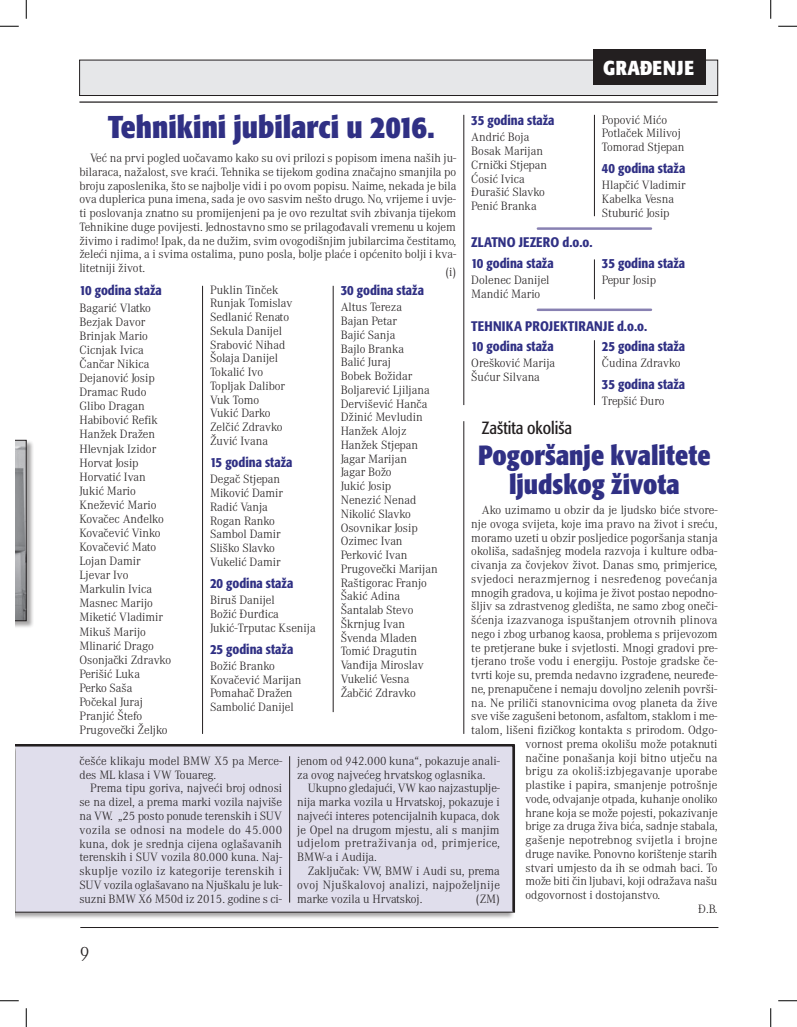
<style>
.page{position:relative;width:797px;height:1027px;background:#fff}
.page>*{position:absolute;margin:0;border:0;box-sizing:border-box;transform-origin:0 0}
.t1{font:700 condensed 31.25px "Formata";color:#303084}
.t2{font:700 condensed 27.5px/28.8px "Formata";color:#303084;text-align:center}
.t3{font:700 condensed 20px "Formata";letter-spacing:.04em;color:#fff}
.t4{font:300 20px "Mercedes";color:#231f20}
.t5{font:17.5px "Formata Condensed";color:#231f20}
.t6{font:700 13.75px/19.9px "Formata Condensed";color:#303084}
.t7{font:300 12.5px/13.8px "Mercedes";color:#231f20}
.t8{font:300 12.5px "Mercedes";letter-spacing:.02em;color:#231f20}
</style>
<div class="page">
<div style="left:16px;top:745px;width:499px;height:175px;background:#231f20;opacity:.4"></div>
<hr style="left:79px;top:101px;width:638px;height:2px;background:#231f20">
<div style="left:79px;top:60px;width:639px;height:36px;background:#e6e7e9;border:1px solid #231f20"></div>
<hr style="left:80px;top:927px;width:638px;height:1px;background:#231f20">
<hr style="left:202px;top:286px;width:1px;height:448px;background:#231f20">
<hr style="left:333px;top:286px;width:1px;height:426px;background:#231f20">
<hr style="left:463px;top:115px;width:1px;height:290px;background:#231f20">
<hr style="left:463px;top:421px;width:1px;height:313px;background:#231f20">
<hr style="left:594px;top:115px;width:1px;height:101px;background:#231f20">
<hr style="left:594px;top:259px;width:1px;height:40px;background:#231f20">
<hr style="left:594px;top:340px;width:1px;height:65px;background:#231f20">
<div style="left:593px;top:49px;width:112px;height:36px;background:#231f20"></div>
<div style="left:16px;top:440px;width:18px;height:189px;background:#231f20;opacity:.4"></div>
<svg style="left:16px;top:440px;width:11px;height:181px;background:#8d8e91"></svg>
<hr style="left:538px;top:227px;width:113px;height:3px;background:#8881b2">
<hr style="left:538px;top:309px;width:113px;height:2px;background:#8881b2">
<div style="left:16px;top:744px;width:499px;height:169px;background:#e0deec"></div>
<svg style="left:0;top:25px;width:19px;height:2px"></svg>
<svg style="left:778px;top:25px;width:19px;height:2px"></svg>
<svg style="left:0;top:1000px;width:19px;height:1px"></svg>
<svg style="left:778px;top:1000px;width:19px;height:1px"></svg>
<svg style="left:25px;top:0;width:2px;height:19px"></svg>
<svg style="left:25px;top:1008px;width:2px;height:19px"></svg>
<svg style="left:770px;top:0;width:1px;height:19px"></svg>
<svg style="left:770px;top:1008px;width:1px;height:19px"></svg>
<h3 class="t3" style="left:603px;top:55px;width:92px">GRAĐENJE</h3>
<h1 class="t1" style="left:108px;top:108px;width:329px">Tehnikini jubilarci u 2016.</h1>
<p class="t6" style="left:471px;top:110px;width:85px">35 godina staža</p>
<p class="t7" style="left:471px;top:131px;width:77px">Andrić Boja<br>Bosak Marijan<br>Crnički Stjepan<br>Ćosić Ivica<br>Đurašić Slavko<br>Penić Branka</p>
<p class="t7" style="left:602px;top:113px;width:84px">Popović Mićo<br>Potlaček Milivoj<br>Tomorad Stjepan</p>
<p class="t6" style="left:602px;top:158px;width:85px">40 godina staža</p>
<p class="t7" style="left:602px;top:179px;width:85px">Hlapčić Vladimir<br>Kabelka Vesna<br>Stuburić Josip</p>
<p class="t7" style="left:79px;top:151px;width:378px;text-align:justify;text-indent:11px">Već na prvi pogled uočavamo kako su ovi prilozi s popisom imena naših ju&shy;bilaraca, nažalost, sve kraći. Tehnika se tijekom godina značajno smanjila po broju zaposlenika, što se najbolje vidi i po ovom popisu. Naime, nekada je bila ova duplerica puna imena, sada je ovo sasvim nešto drugo. No, vrijeme i uvje&shy;ti poslovanja znatno su promijenjeni pa je ovo rezultat svih zbivanja tijekom Tehnikine duge povijesti. Jednostavno smo se prilagođavali vremenu u kojem živimo i radimo! Ipak, da ne dužim, svim ovogodišnjim jubilarcima čestitamo, želeći njima, a i svima ostalima, puno posla, bolje plaće i općenito bolji i kva&shy;litetniji život.</p>
<p class="t6" style="left:471px;top:232px;width:123px">ZLATNO JEZERO d.o.o.</p>
<p class="t6" style="left:602px;top:253px;width:85px">35 godina staža</p>
<p class="t7" style="left:602px;top:273px;width:56px">Pepur Josip</p>
<p class="t6" style="left:471px;top:316px;width:177px">TEHNIKA PROJEKTIRANJE d.o.o.<br>10 godina staža</p>
<p class="t7" style="left:471px;top:356px;width:85px">Orešković Marija<br>Šućur Silvana</p>
<p class="t6" style="left:471px;top:253px;width:84px">10 godina staža</p>
<p class="t7" style="left:471px;top:273px;width:80px">Dolenec Danijel<br>Mandić Mario</p>
<p class="t7" style="left:445px;top:265px;width:12px">(i)</p>
<p class="t6" style="left:79px;top:280px;width:84px">10 godina staža</p>
<p class="t7" style="left:79px;top:301px;width:93px;line-height:14.1px">Bagarić Vlatko<br>Bezjak Davor<br>Brinjak Mario<br>Cicnjak Ivica<br>Čančar Nikica<br>Dejanović Josip<br>Dramac Rudo<br>Glibo Dragan<br>Habibović Refik<br>Hanžek Dražen<br>Hlevnjak Izidor<br>Horvat Josip<br>Horvatić Ivan<br>Jukić Mario<br>Knežević Mario<br>Kovačec Anđelko<br>Kovačević Vinko<br>Kovačević Mato<br>Lojan Damir<br>Ljevar Ivo<br>Markulin Ivica<br>Masnec Marijo<br>Miketić Vladimir<br>Mikuš Marijo<br>Mlinarić Drago<br>Osonjački Zdravko<br>Perišić Luka<br>Perko Saša<br>Počekal Juraj<br>Pranjić Štefo<br>Prugovečki Željko</p>
<p class="t6" style="left:341px;top:280px;width:85px">30 godina staža</p>
<p class="t7" style="left:341px;top:301px;width:98px">Altus Tereza<br>Bajan Petar<br>Bajić Sanja<br>Bajlo Branka<br>Balić Juraj<br>Bobek Božidar<br>Boljarević Ljiljana<br>Dervišević Hanča<br>Džinić Mevludin<br>Hanžek Alojz<br>Hanžek Stjepan<br>Jagar Marijan<br>Jagar Božo<br>Jukić Josip<br>Nenezić Nenad<br>Nikolić Slavko<br>Osovnikar Josip<br>Ozimec Ivan<br>Perković Ivan<br>Prugovečki Marijan<br>Raštigorac Franjo<br>Šakić Adina<br>Šantalab Stevo<br>Škrnjug Ivan<br>Švenda Mladen<br>Tomić Dragutin<br>Vanđija Miroslav<br>Vukelić Vesna<br>Žabčić Zdravko</p>
<p class="t7" style="left:210px;top:283px;width:84px">Puklin Tinček<br>Runjak Tomislav<br>Sedlanić Renato<br>Sekula Danijel<br>Srabović Nihad<br>Šolaja Danijel<br>Tokalić Ivo<br>Topljak Dalibor<br>Vuk Tomo<br>Vukić Darko<br>Zelčić Zdravko<br>Žuvić Ivana</p>
<p class="t6" style="left:210px;top:452px;width:84px">15 godina staža</p>
<p class="t7" style="left:210px;top:473px;width:74px">Degač Stjepan<br>Miković Damir<br>Radić Vanja<br>Rogan Ranko<br>Sambol Damir<br>Sliško Slavko<br>Vukelić Damir</p>
<p class="t6" style="left:210px;top:573px;width:85px">20 godina staža</p>
<p class="t7" style="left:210px;top:593px;width:107px">Biruš Danijel<br>Božić Đurđica<br>Jukić-Trputac Ksenija</p>
<p class="t6" style="left:210px;top:639px;width:85px">25 godina staža</p>
<p class="t7" style="left:210px;top:659px;width:93px">Božić Branko<br>Kovačević Marijan<br>Pomahač Dražen<br>Sambolić Danijel</p>
<p class="t6" style="left:602px;top:336px;width:85px">25 godina staža</p>
<p class="t7" style="left:602px;top:356px;width:80px">Čudina Zdravko</p>
<p class="t6" style="left:602px;top:374px;width:85px">35 godina staža</p>
<p class="t7" style="left:602px;top:394px;width:64px">Trepšić Đuro</p>
<h3 class="t5" style="left:482px;top:418px;width:92px">Zaštita okoliša</h3>
<h2 class="t2" style="left:478px;top:440px;width:234px">Pogoršanje kvalitete ljudskog života</h2>
<p class="t7" style="left:482px;top:503px;width:237px">Ako uzimamo u obzir da je ljudsko biće stvore-</p>
<p class="t7" style="left:471px;top:517px;width:248px">nje ovoga svijeta, koje ima pravo na život i sreću,</p>
<p class="t7" style="left:471px;top:531px;width:248px">moramo uzeti u obzir posljedice pogoršanja stanja</p>
<p class="t7" style="left:471px;top:545px;width:248px">okoliša, sadašnjeg modela razvoja i kulture odba-</p>
<p class="t7" style="left:471px;top:558px;width:247px">civanja za čovjekov život. Danas smo, primjerice,</p>
<p class="t8" style="left:471px;top:572px;width:248px">svjedoci nerazmjernog i nesređenog povećanja</p>
<p class="t7" style="left:471px;top:586px;width:247px">mnogih gradova, u kojima je život postao nepodno-</p>
<p class="t7" style="left:471px;top:600px;width:248px">šljiv sa zdrastvenog gledišta, ne samo zbog oneči-</p>
<p class="t7" style="left:471px;top:613px;width:248px">šćenja izazvanoga ispuštanjem otrovnih plinova</p>
<p class="t7" style="left:471px;top:627px;width:248px">nego i zbog urbanog kaosa, problema s prijevozom</p>
<p class="t7" style="left:471px;top:641px;width:248px">te pretjerane buke i svjetlosti. Mnogi gradovi pre-</p>
<p class="t7" style="left:471px;top:655px;width:248px">tjerano troše vodu i energiju. Postoje gradske če-</p>
<p class="t7" style="left:471px;top:668px;width:248px">tvrti koje su, premda nedavno izgrađene, neuređe-</p>
<p class="t7" style="left:471px;top:682px;width:247px">ne, prenapučene i nemaju dovoljno zelenih površi-</p>
<p class="t7" style="left:471px;top:696px;width:248px">na. Ne priliči stanovnicima ovog planeta da žive</p>
<p class="t7" style="left:471px;top:710px;width:248px">sve više zagušeni betonom, asfaltom, staklom i me-</p>
<p class="t7" style="left:471px;top:723px;width:247px">talom, lišeni fizičkog kontakta s prirodom. Odgo-</p>
<p class="t7" style="left:525px;top:737px;width:193px">vornost prema okolišu može potaknuti</p>
<p class="t7" style="left:525px;top:751px;width:194px">načine ponašanja koji bitno utječu na</p>
<p class="t8" style="left:525px;top:764px;width:193px">brigu za okoliš:izbjegavanje uporabe</p>
<p class="t7" style="left:525px;top:778px;width:193px">plastike i papira, smanjenje potrošnje</p>
<p class="t7" style="left:525px;top:792px;width:194px">vode, odvajanje otpada, kuhanje onoliko</p>
<p class="t7" style="left:525px;top:806px;width:194px">hrane koja se može pojesti, pokazivanje</p>
<p class="t7" style="left:525px;top:820px;width:194px">brige za druga živa bića, sadnje stabala,</p>
<p class="t8" style="left:525px;top:833px;width:193px">gašenje nepotrebnog svijetla i brojne</p>
<p class="t7" style="left:525px;top:847px;width:193px">druge navike. Ponovno korištenje starih</p>
<p class="t7" style="left:525px;top:861px;width:193px">stvari umjesto da ih se odmah baci. To</p>
<p class="t7" style="left:525px;top:875px;width:193px">može biti čin ljubavi, koji odražava našu</p>
<p class="t7" style="left:525px;top:888px;width:136px">odgovornost i dostojanstvo.</p>
<p class="t7" style="left:698px;top:902px;width:21px">Đ.B.</p>
<p class="t7" style="left:79px;top:754px;width:204px">češće klikaju model BMW X5 pa Merce&shy;des ML klasa i VW Touareg.</p>
<p class="t7" style="left:79px;top:782px;width:204px;text-align:justify;text-indent:11px">Prema tipu goriva, najveći broj odnosi se na dizel, a prema marki vozila najviše na VW. „25 posto ponude terenskih i SUV vozila se odnosi na modele do 45.000 kuna, dok je srednja cijena oglašavanih terenskih i SUV vozila 80.000 kuna. Naj&shy;skuplje vozilo iz kategorije terenskih i SUV vozila oglašavano na Njuškalu je luk&shy;suzni BMW X6 M50d iz 2015. godine s ci-</p>
<p class="t7" style="left:297px;top:754px;width:204px">jenom od 942.000 kuna“, pokazuje anali&shy;za ovog najvećeg hrvatskog oglasnika.</p>
<p class="t7" style="left:297px;top:782px;width:204px;text-align:justify;text-indent:11px">Ukupno gledajući, VW kao najzastuplje&shy;nija marka vozila u Hrvatskoj, pokazuje i najveći interes potencijalnih kupaca, dok je Opel na drugom mjestu, ali s manjim udjelom pretraživanja od, primjerice, BMW-a i Audija.</p>
<p class="t7" style="left:297px;top:864px;width:204px;text-align:justify;text-indent:11px">Zaključak: VW, BMW i Audi su, prema ovoj Njuškalovoj analizi, najpoželjnije marke vozila u Hrvatskoj.</p>
<p class="t7" style="left:476px;top:892px;width:25px">(ZM)</p>
<h3 class="t4" style="left:79px;top:942px;width:12px">9</h3>
</div>
